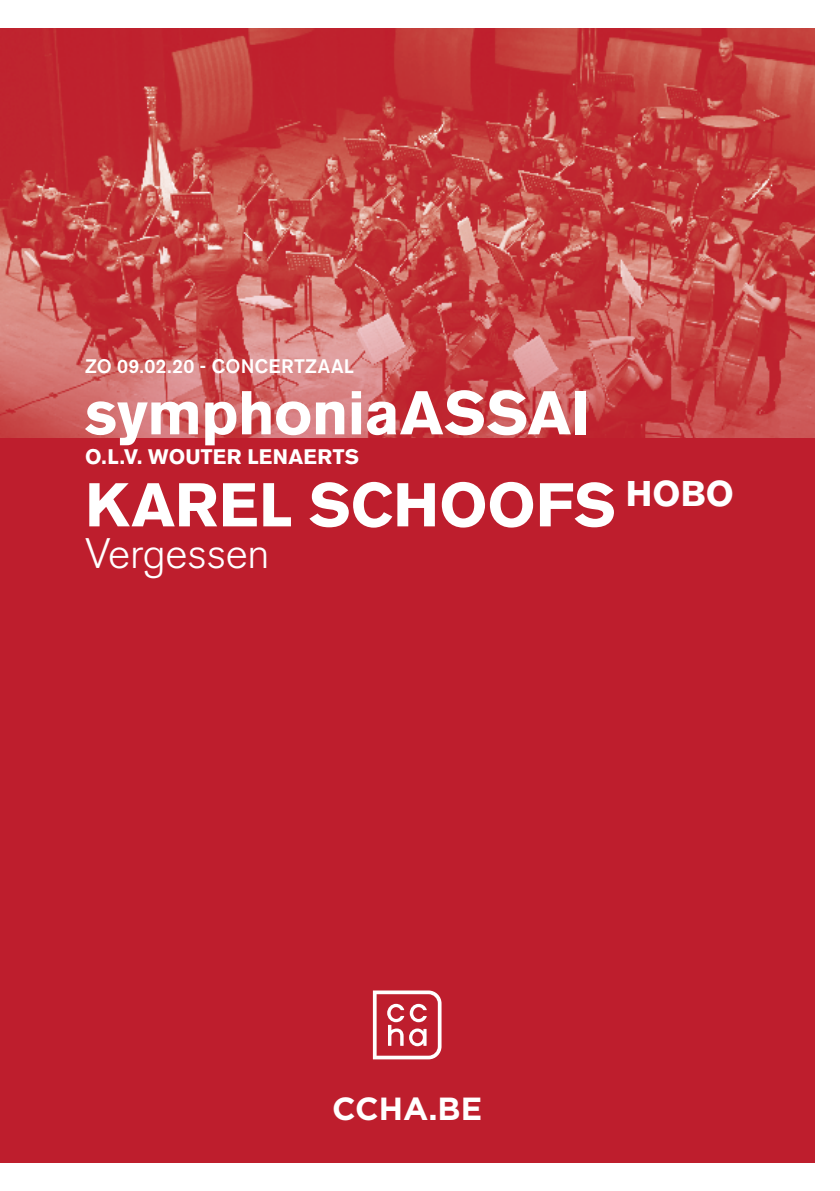
<style>
.page{position:relative;width:840px;height:1191px;background:#fff}
.page>*{position:absolute;margin:0;border:0;box-sizing:border-box;transform-origin:0 0}
.t1{font:700 61px "Akzidenz Grotesk BE";color:#fff}
.t2{font:300 42.2px "Akzidenz Grotesk BE";letter-spacing:-.005em;color:#fff}
.t3{font:700 32px "Gotham";color:#fff}
.t4{font:700 20.8px "Akzidenz Grotesk BE";letter-spacing:.015em;color:#fff}
.t5{font:500 19.4px "Akzidenz Grotesk BE";letter-spacing:.015em;color:#fff}
</style>
<div class="page">
<div style="left:0;top:28px;width:814px;height:1134px;background:#be1e2d"></div>
<img style="left:11px;top:28px;width:803px;height:163px">
<svg style="left:0;top:191px;width:814px;height:246px"></svg>
<svg style="left:372px;top:990px;width:69px;height:69px"></svg>
<p class="t5" style="left:85px;top:354px;width:270px">ZO 09.02.20 - CONCERTZAAL</p>
<p class="t1" style="left:85px;top:378px;width:506px">symphoniaASSAI</p>
<p class="t4" style="left:85px;top:445px;width:275px">O.L.V. WOUTER LENAERTS</p>
<p class="t1" style="left:85px;top:470px;width:650px">KAREL SCHOOFS <sup>HOBO</sup></p>
<p class="t2" style="left:85px;top:530px;width:186px">Vergessen</p>
<p class="t3" style="left:332px;top:1090px;width:151px">CCHA.BE</p>
</div>
